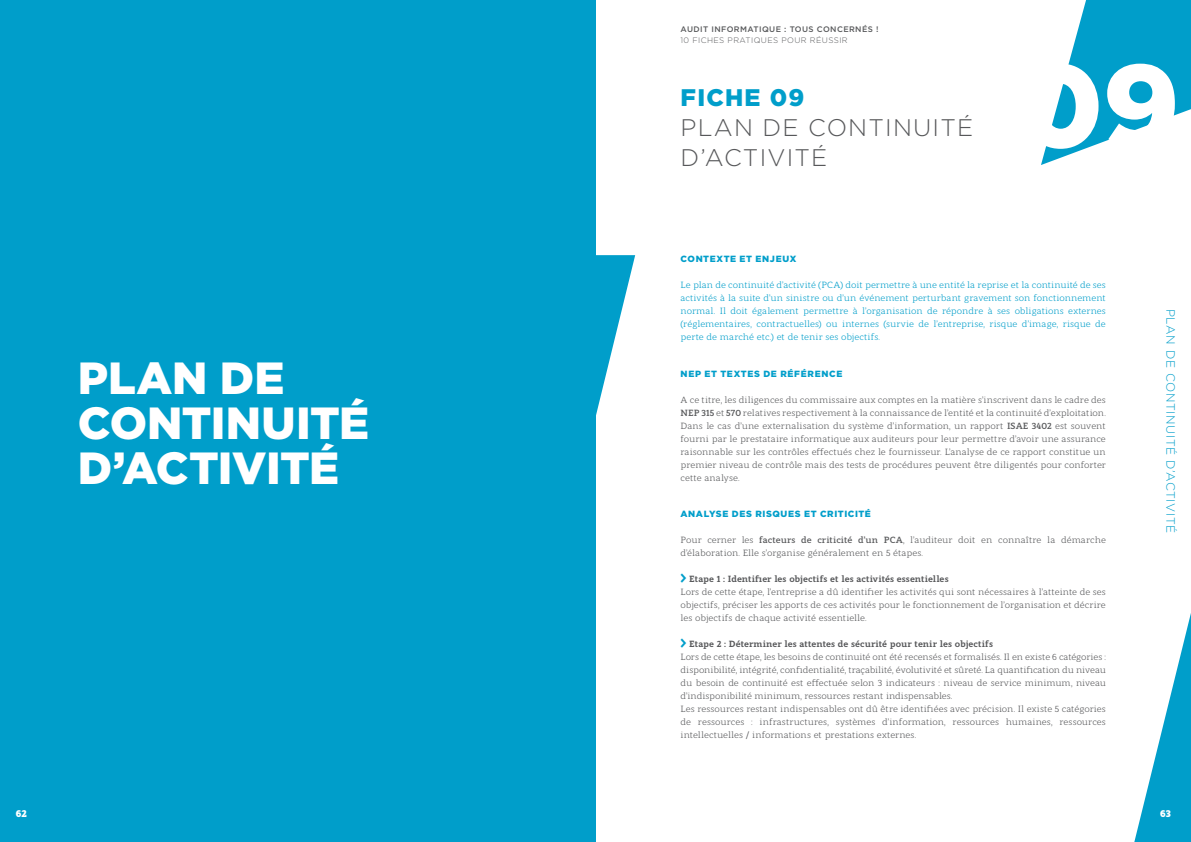
<style>
.page{position:relative;width:1191px;height:842px;background:#fff}
.page>*{position:absolute;margin:0;border:0;box-sizing:border-box;transform-origin:0 0}
.t1{font:900 117px "Gotham";color:#fff}
.t2{font:900 45px/45px "Gotham";letter-spacing:-.01em;color:#fff}
.t3{font:300 24px/30.2px "Gotham";letter-spacing:.05em;color:#57585a}
.t4{font:900 24px "Gotham";letter-spacing:.05em;color:#009eca}
.t5{font:300 12px "Gotham";letter-spacing:.05em;color:#009eca}
.t6{font:900 10px "Modum";color:#fff}
.t7{font:9px/13px "Modum";letter-spacing:-.005em;color:#57585a;text-align:justify}
.t8{font:9px/13px "Modum";color:#009eca;text-align:justify}
.t9{font:800 9px "Modum";color:#57585a}
.t10{font:900 9px "Gotham";letter-spacing:.07em;color:#009eca}
.t11{font:500 8px "Gotham";letter-spacing:.05em;color:#57585a}
.t12{font:300 8px "Gotham";letter-spacing:.05em;color:#57585a}
.s1{font-weight:700}
</style>
<div class="page">
<svg style="left:1041px;top:0;width:150px;height:165px"></svg>
<svg style="left:1134px;top:613px;width:57px;height:229px"></svg>
<svg style="left:595px;top:255px;width:40px;height:412px"></svg>
<div style="left:0;top:0;width:595px;height:842px;background:#009eca"></div>
<h2 class="t2" style="left:78px;top:355px;width:293px">PLAN DE<br>CONTINUITÉ<br>D’ACTIVITÉ</h2>
<p class="t6" style="left:16px;top:805px;width:13px">62</p>
<p class="t11" style="left:680px;top:24px;width:199px">AUDIT INFORMATIQUE : TOUS CONCERNÉS !</p>
<p class="t12" style="left:680px;top:35px;width:169px">10 FICHES PRATIQUES POUR RÉUSSIR</p>
<h3 class="t4" style="left:680px;top:83px;width:125px">FICHE 09</h3>
<h3 class="t3" style="left:680px;top:113px;width:294px">PLAN DE CONTINUITÉ<br>D’ACTIVITÉ</h3>
<h1 class="t1" style="left:1018px;top:35px;width:163px">09</h1>
<p class="t10" style="left:680px;top:254px;width:117px">CONTEXTE ET ENJEUX</p>
<p class="t8" style="left:680px;top:278px;width:427px">Le plan de continuité d’activité (PCA) doit permettre à une entité la reprise et la continuité de ses activités à la suite d’un sinistre ou d’un événement perturbant gravement son fonctionnement normal. Il doit également permettre à l’organisation de répondre à ses obligations externes (réglementaires, contractuelles) ou internes (survie de l’entreprise, risque d’image, risque de perte de marché etc.) et de tenir ses objectifs.</p>
<p class="t10" style="left:680px;top:368px;width:163px">NEP ET TEXTES DE RÉFÉRENCE</p>
<p class="t7" style="left:680px;top:392px;width:427px">A ce titre, les diligences du commissaire aux comptes en la matière s’inscrivent dans le cadre des <span class="s1">NEP 315</span> et <span class="s1">570</span> relatives respectivement à la connaissance de l’entité et la continuité d’exploitation.<br>Dans le cas d’une externalisation du système d’information, un rapport <span class="s1">ISAE 3402</span> est souvent fourni par le prestataire informatique aux auditeurs pour leur permettre d’avoir une assurance raisonnable sur les contrôles effectués chez le fournisseur. L’analyse de ce rapport constitue un premier niveau de contrôle mais des tests de procédures peuvent être diligentés pour conforter cette analyse.</p>
<p class="t10" style="left:680px;top:508px;width:192px">ANALYSE DES RISQUES ET CRITICITÉ</p>
<p class="t7" style="left:680px;top:533px;width:427px">Pour cerner les <span class="s1">facteurs de criticité d’un PCA</span>, l’auditeur doit en connaître la démarche d’élaboration. Elle s’organise généralement en 5 étapes.</p>
<p class="t9" style="left:689px;top:572px;width:261px">Etape 1 : Identifier les objectifs et les activités essentielles</p>
<p class="t7" style="left:680px;top:585px;width:427px">Lors de cette étape, l’entreprise a dû identifier les activités qui sont nécessaires à l’atteinte de ses objectifs, préciser les apports de ces activités pour le fonctionnement de l’organisation et décrire les objectifs de chaque activité essentielle.</p>
<p class="t9" style="left:689px;top:637px;width:305px">Etape 2 : Déterminer les attentes de sécurité pour tenir les objectifs</p>
<p class="t7" style="left:680px;top:650px;width:427px;text-align:left">Lors de cette étape, les besoins de continuité ont été recensés et formalisés. Il en existe 6 catégories : disponibilité, intégrité, confidentialité, traçabilité, évolutivité et sûreté. La quantification du niveau du besoin de continuité est effectuée selon 3 indicateurs : niveau de service minimum, niveau d’indisponibilité minimum, ressources restant indispensables.<br>Les ressources restant indispensables ont dû être identifiées avec précision. Il existe 5 catégories de ressources : infrastructures, systèmes d’information, ressources humaines, ressources intellectuelles / informations et prestations externes.</p>
<h3 class="t5" style="left:1177px;top:309px;width:226px;rotate:90deg">PLAN DE CONTINUITÉ D’ACTIVITÉ</h3>
<p class="t6" style="left:1160px;top:805px;width:12px">63</p>
</div>
